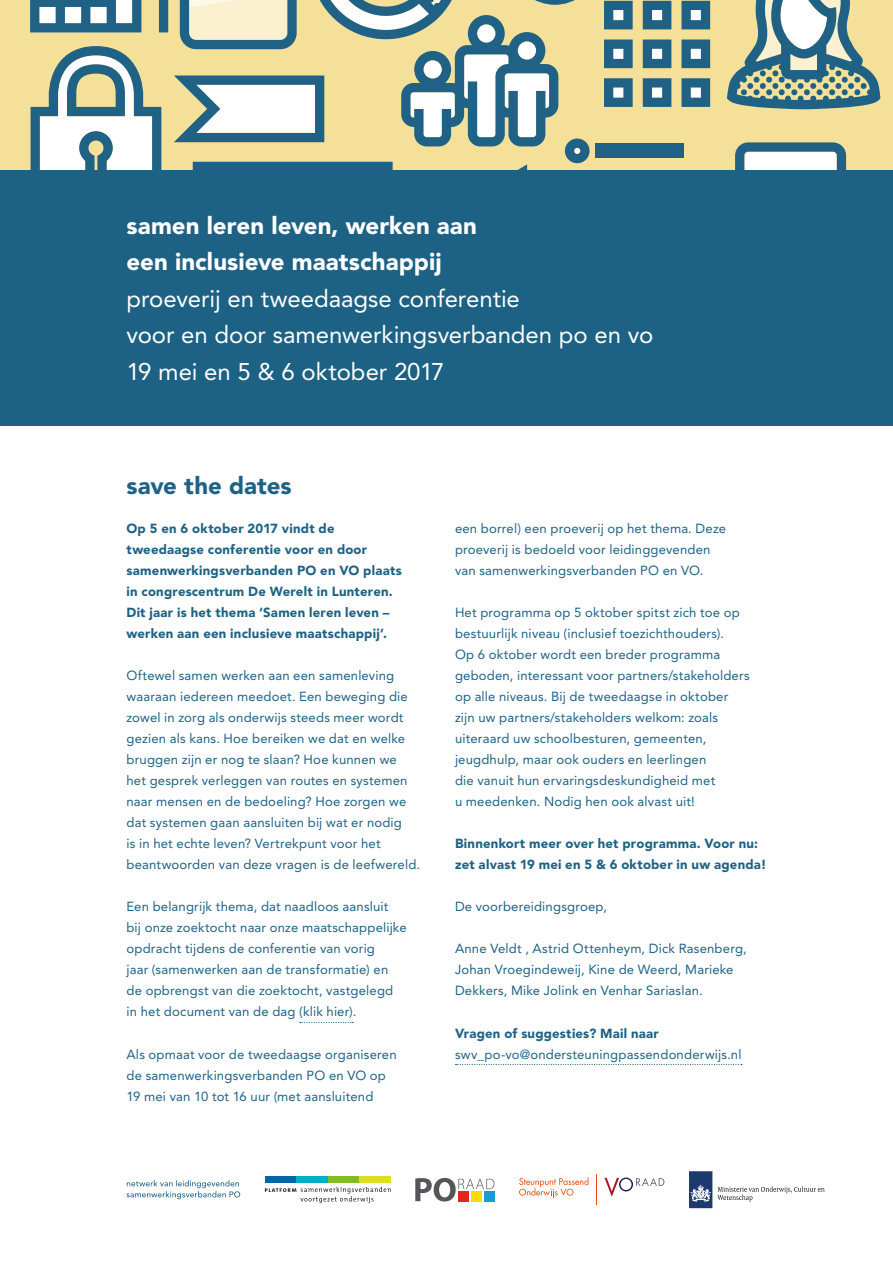
<style>
.page{position:relative;width:893px;height:1263px;background:#fff}
.page>*{position:absolute;margin:0;border:0;box-sizing:border-box;transform-origin:0 0}
.t1{font:24px "Avenir LT Std";letter-spacing:-.005em;color:#fff}
.t2{font:900 24px "Avenir LT Std";letter-spacing:.005em;color:#fff}
.t3{font:900 24px "Avenir LT Std";color:#1d6285}
.t4{font:13.2px/21px "Avenir LT Std";letter-spacing:.015em;color:#1d6285}
.t5{font:900 13.2px/21px "Avenir LT Std";letter-spacing:.015em;color:#1d6285}
.s1{font-weight:900}
</style>
<div class="page">
<div style="left:0;top:0;width:893px;height:170px;background:#f5e09a"></div>
<svg style="left:643px;top:1px;width:28px;height:28px"></svg>
<svg style="left:681px;top:1px;width:29px;height:28px"></svg>
<svg style="left:643px;top:40px;width:28px;height:28px"></svg>
<svg style="left:681px;top:40px;width:29px;height:28px"></svg>
<svg style="left:643px;top:78px;width:28px;height:29px"></svg>
<svg style="left:681px;top:78px;width:29px;height:29px"></svg>
<div style="left:596px;top:144px;width:88px;height:14px;background:#1f6285"></div>
<svg style="left:735px;top:142px;width:111px;height:28px;background:#a0bbc7"></svg>
<svg style="left:727px;top:0;width:153px;height:109px"></svg>
<svg style="left:30px;top:0;width:603px;height:170px"></svg>
<div style="left:0;top:170px;width:893px;height:255px;background:#1d6285"></div>
<svg style="left:300px;top:1022px;width:53px;height:1px"></svg>
<svg style="left:456px;top:1064px;width:286px;height:1px"></svg>
<svg style="left:265px;top:1187px;width:126px;height:16px"></svg>
<div style="left:265px;top:1176px;width:31px;height:6px;background:#0065a7"></div>
<div style="left:296px;top:1176px;width:32px;height:6px;background:#00acc9"></div>
<div style="left:328px;top:1176px;width:31px;height:6px;background:#81bb27"></div>
<div style="left:359px;top:1176px;width:32px;height:6px;background:#dedd21"></div>
<svg style="left:415px;top:1178px;width:79px;height:23px"></svg>
<div style="left:458px;top:1191px;width:11px;height:10px;background:#e2251e"></div>
<div style="left:471px;top:1191px;width:11px;height:10px;background:#ffdb06"></div>
<div style="left:484px;top:1191px;width:10px;height:10px;background:#1c9ad6"></div>
<svg style="left:689px;top:1171px;width:136px;height:37px"></svg>
<svg style="left:126px;top:1180px;width:114px;height:19px"></svg>
<svg style="left:604px;top:1177px;width:60px;height:20px"></svg>
<svg style="left:519px;top:1177px;width:69px;height:21px"></svg>
<hr style="left:596px;top:1174px;width:1px;height:31px;background:#e84e0f">
<p class="t2" style="left:126px;top:211px;width:352px">samen leren leven, werken aan</p>
<p class="t2" style="left:126px;top:247px;width:317px">een inclusieve maatschappij</p>
<p class="t1" style="left:126px;top:284px;width:395px">proeverij en tweedaagse conferentie</p>
<p class="t1" style="left:126px;top:321px;width:528px">voor en door samenwerkingsverbanden po en vo</p>
<p class="t1" style="left:126px;top:357px;width:320px">19 mei en 5 &amp; 6 oktober 2017</p>
<p class="t3" style="left:126px;top:471px;width:167px">save the dates</p>
<p class="t5" style="left:126px;top:518px;width:277px">Op 5 en 6 oktober 2017 vindt de tweedaagse conferentie voor en door samenwerkingsverbanden PO en VO plaats in congrescentrum De Werelt in Lunteren.<br>Dit jaar is het thema ‘Samen leren leven – werken aan een inclusieve maatschappij’.</p>
<p class="t4" style="left:126px;top:665px;width:295px">Oftewel samen werken aan een samenleving waaraan iedereen meedoet. Een beweging die zowel in zorg als onderwijs steeds meer wordt gezien als kans. Hoe bereiken we dat en welke bruggen zijn er nog te slaan? Hoe kunnen we<br>het gesprek verleggen van routes en systemen naar mensen en de bedoeling? Hoe zorgen we dat systemen gaan aansluiten bij wat er nodig<br>is in het echte leven? Vertrekpunt voor het beantwoorden van deze vragen is de leefwereld.</p>
<p class="t4" style="left:126px;top:896px;width:282px">Een belangrijk thema, dat naadloos aansluit<br>bij onze zoektocht naar onze maatschappelijke opdracht tijdens de conferentie van vorig<br>jaar (samenwerken aan de transformatie) en de opbrengst van die zoektocht, vastgelegd in het document van de dag (klik hier).</p>
<p class="t4" style="left:126px;top:1043px;width:272px">Als opmaat voor de tweedaagse organiseren de samenwerkingsverbanden PO en VO op<br>19 mei van 10 tot 16 uur (met aansluitend</p>
<p class="t4" style="left:455px;top:518px;width:273px">een borrel) een proeverij op het thema. Deze proeverij is bedoeld voor leidinggevenden van samenwerkingsverbanden PO en VO.</p>
<p class="t4" style="left:455px;top:602px;width:286px">Het programma op 5 oktober spitst zich toe op bestuurlijk niveau (inclusief toezichthouders).</p>
<p class="t4" style="left:455px;top:644px;width:296px">Op 6 oktober wordt een breder programma geboden, interessant voor partners/stakeholders op alle niveaus. Bij de tweedaagse in oktober zijn uw partners/stakeholders welkom: zoals uiteraard uw schoolbesturen, gemeenten, jeugdhulp, maar ook ouders en leerlingen<br>die vanuit hun ervaringsdeskundigheid met<br>u meedenken. Nodig hen ook alvast uit!</p>
<p class="t5" style="left:455px;top:833px;width:313px">Binnenkort meer over het programma. Voor nu: zet alvast 19 mei en 5 &amp; 6 oktober in uw agenda!</p>
<p class="t4" style="left:455px;top:896px;width:154px">De voorbereidingsgroep,</p>
<p class="t4" style="left:455px;top:938px;width:293px">Anne Veldt , Astrid Ottenheym, Dick Rasenberg,<br>Johan Vroegindeweij, Kine de Weerd, Marieke<br>Dekkers, Mike Jolink en Venhar Sariaslan.</p>
<p class="t4" style="left:455px;top:1022px;width:288px"><span class="s1">Vragen of suggesties? Mail naar </span>swv_po-vo@ondersteuningpassendonderwijs.nl</p>
</div>
